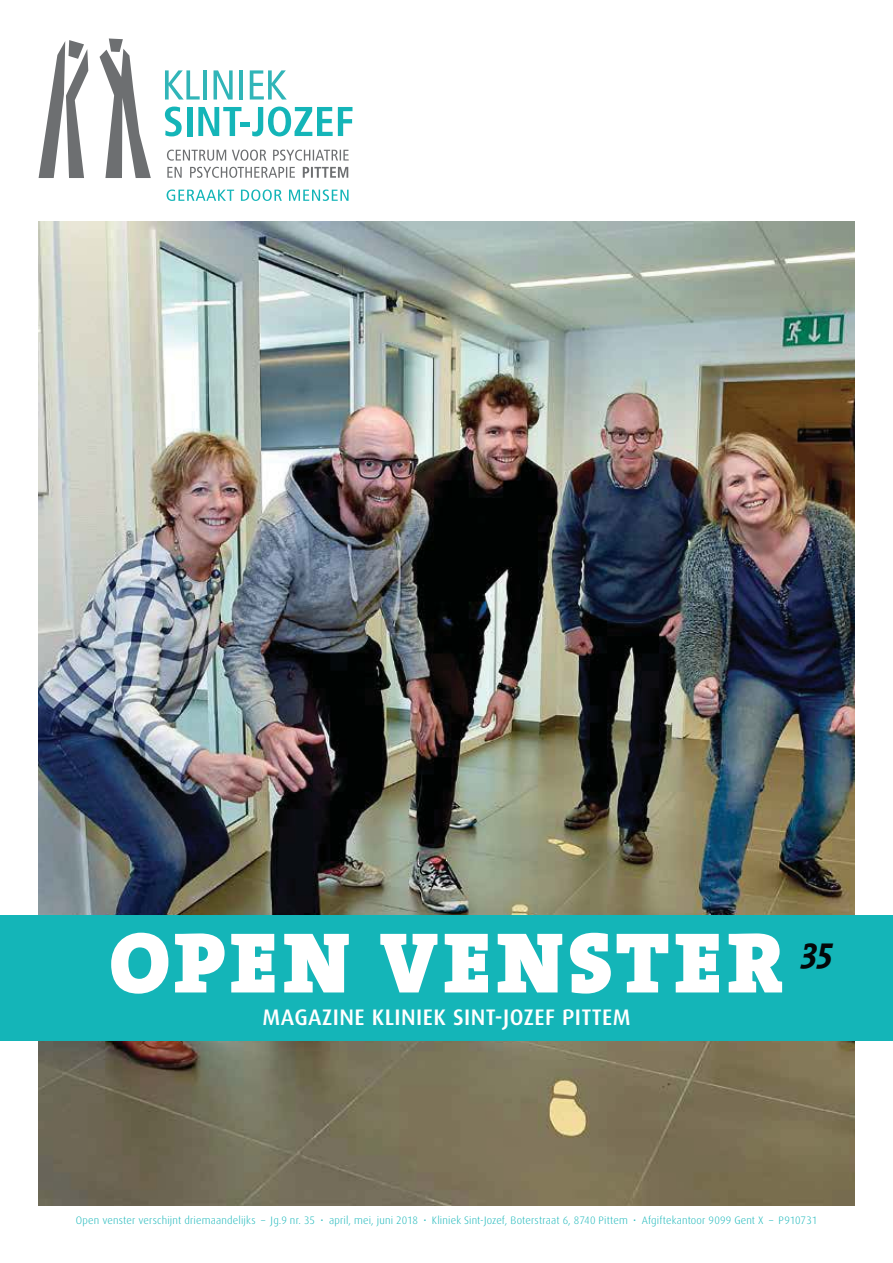
<style>
.page{position:relative;width:893px;height:1263px;background:#fff}
.page>*{position:absolute;margin:0;border:0;box-sizing:border-box;transform-origin:0 0}
.t1{font:86.85px "The Serif Black Caps";letter-spacing:.055em;color:#fff}
.t2{font:italic 700 36px "The Serif";color:#040809}
.t3{font:500 22.5px "Dax";letter-spacing:.02em;color:#fff}
.t4{font:300 10.8px "Dax";letter-spacing:.015em;color:#14b5b8}
</style>
<div class="page">
<img style="left:38px;top:222px;width:816px;height:983px">
<div style="left:0;top:915px;width:892px;height:126px;background:#14b5b8"></div>
<svg style="left:99px;top:39px;width:52px;height:139px"></svg>
<svg style="left:39px;top:40px;width:49px;height:138px"></svg>
<svg style="left:165px;top:107px;width:17px;height:29px"></svg>
<div style="left:187px;top:107px;width:5px;height:29px;background:#14b5b8"></div>
<svg style="left:198px;top:107px;width:134px;height:29px"></svg>
<svg style="left:338px;top:107px;width:14px;height:29px"></svg>
<svg style="left:166px;top:190px;width:182px;height:11px"></svg>
<svg style="left:167px;top:167px;width:181px;height:11px"></svg>
<svg style="left:167px;top:150px;width:181px;height:11px"></svg>
<svg style="left:165px;top:70px;width:35px;height:30px"></svg>
<hr style="left:203px;top:70px;width:4px;height:30px;background:#31b5b8">
<svg style="left:213px;top:70px;width:20px;height:30px"></svg>
<hr style="left:239px;top:70px;width:4px;height:30px;background:#31b5b8">
<svg style="left:250px;top:70px;width:37px;height:30px"></svg>
<h1 class="t1" style="left:109px;top:890px;width:675px">OPEN VENSTER</h1>
<h3 class="t3" style="left:262px;top:1009px;width:369px">MAGAZINE KLINIEK SINT-JOZEF PITTEM</h3>
<h2 class="t2" style="left:801px;top:919px;width:33px">35</h2>
<p class="t4" style="left:76px;top:1216px;width:743px">Open venster verschijnt driemaandelijks – Jg.9 nr. 35 • april, mei, juni 2018 • Kliniek Sint-Jozef, Boterstraat 6, 8740 Pittem • Afgiftekantoor 9099 Gent X – P910731</p>
</div>
